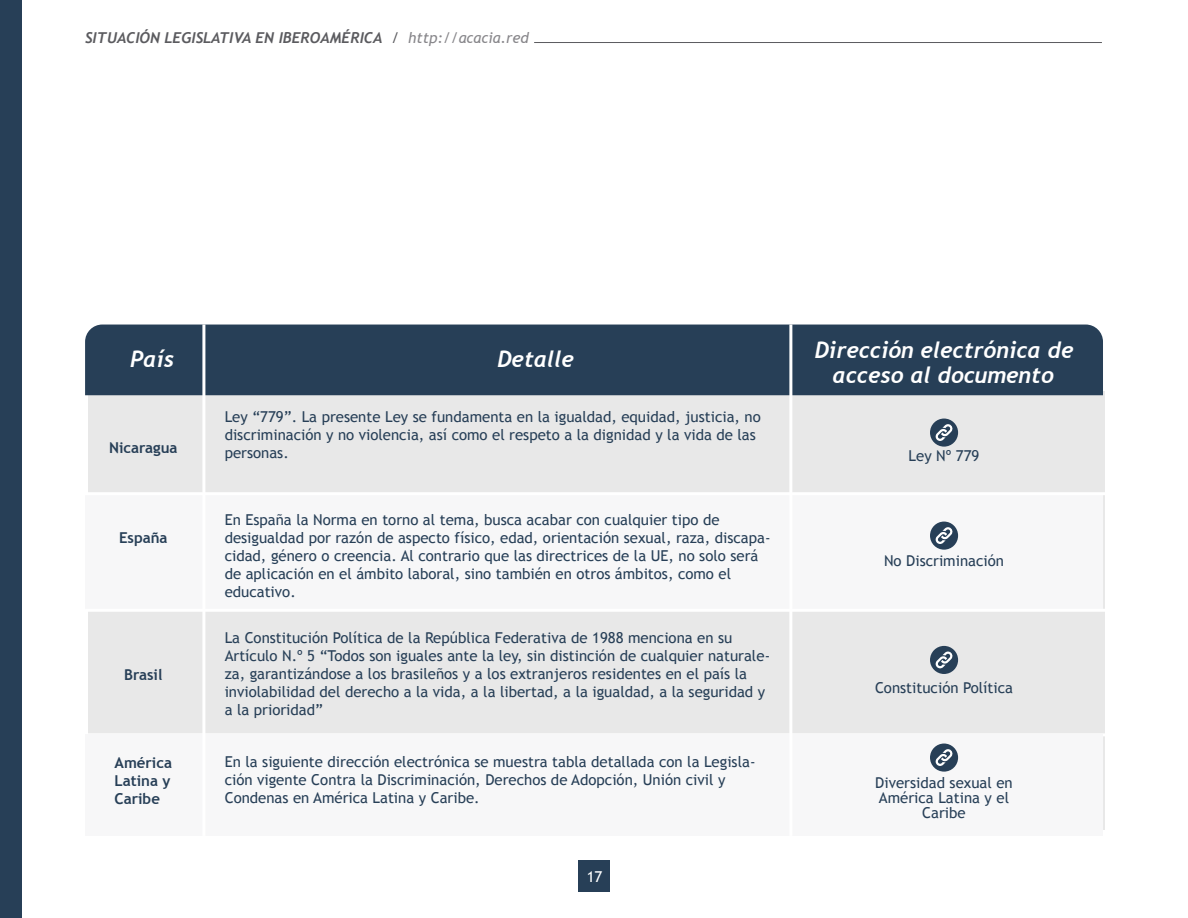
<style>
.page{position:relative;width:1188px;height:918px;background:#fff}
.page>*{position:absolute;margin:0;border:0;box-sizing:border-box;transform-origin:0 0}
.t1{font:italic 700 22.5px/25.5px "Trebuchet";color:#fff;text-align:center}
.t2{font:15px/18px "Trebuchet MS";color:#273f57}
.t3{font:italic 700 15px "Trebuchet";color:#5b5b5f}
.t4{font:700 15px/18px "Trebuchet MS";color:#273f57;text-align:justify}
.t5{font:15px "Trebuchet MS";color:#fff}
.s1{font-family:"Trebuchet MS";font-weight:400}
.s2{font-family:"Trebuchet MS";font-weight:400;color:#87868a}
</style>
<div class="page">
<hr style="left:534px;top:42px;width:568px;height:1px;background:#5b5b5f">
<div style="left:88px;top:391px;width:1016px;height:438px;background:#e8e8e8"></div>
<div style="left:85px;top:494px;width:1018px;height:116px;background:#f7f7f8"></div>
<div style="left:85px;top:325px;width:1018px;height:70px;background:#273f57"></div>
<hr style="left:84px;top:492px;width:1024px;height:3px;background:#fff">
<hr style="left:85px;top:609px;width:1022px;height:3px;background:#fff">
<hr style="left:85px;top:733px;width:1022px;height:3px;background:#fff">
<div style="left:930px;top:419px;width:28px;height:28px;background:#273f57;border-radius:50%"></div>
<svg style="left:936px;top:424px;width:17px;height:17px"></svg>
<div style="left:930px;top:522px;width:28px;height:28px;background:#273f57;border-radius:50%"></div>
<svg style="left:936px;top:527px;width:17px;height:17px"></svg>
<div style="left:85px;top:735px;width:1018px;height:101px;background:#f7f7f8"></div>
<div style="left:930px;top:646px;width:28px;height:28px;background:#273f57;border-radius:50%"></div>
<svg style="left:936px;top:652px;width:17px;height:16px"></svg>
<div style="left:0;top:0;width:21px;height:918px;background:#273f57"></div>
<div style="left:578px;top:860px;width:32px;height:31px;background:#273f57"></div>
<hr style="left:789px;top:325px;width:3px;height:511px;background:#fff">
<hr style="left:202px;top:325px;width:3px;height:511px;background:#fff">
<div style="left:930px;top:744px;width:28px;height:28px;background:#273f57;border-radius:50%"></div>
<svg style="left:936px;top:749px;width:17px;height:17px"></svg>
<p class="t3" style="left:85px;top:29px;width:445px">SITUACIÓN LEGISLATIVA EN IBEROAMÉRICA <span class="s1">/</span> <span class="s2">http://acacia.red</span></p>
<h1 class="t1" style="left:130px;top:346px;width:46px">País</h1>
<h1 class="t1" style="left:497px;top:346px;width:78px">Detalle</h1>
<h1 class="t1" style="left:815px;top:337px;width:260px">Dirección electrónica de acceso al documento</h1>
<p class="t4" style="left:109px;top:438px;width:70px">Nicaragua</p>
<p class="t4" style="left:119px;top:529px;width:50px">España</p>
<p class="t4" style="left:124px;top:666px;width:40px">Brasil</p>
<p class="t2" style="left:225px;top:408px;width:538px">Ley “779”. La presente Ley se fundamenta en la igualdad, equidad, justicia, no discriminación y no violencia, así como el respeto a la dignidad y la vida de las personas.</p>
<p class="t2" style="left:225px;top:510px;width:547px">En España la Norma en torno al tema, busca acabar con cualquier tipo de desigualdad por razón de aspecto físico, edad, orientación sexual, raza, discapa&shy;cidad, género o creencia. Al contrario que las directrices de la UE, no solo será de aplicación en el ámbito laboral, sino también en otros ámbitos, como el educativo.</p>
<p class="t2" style="left:225px;top:628px;width:547px">La Constitución Política de la República Federativa de 1988 menciona en su Artículo N.º 5 “Todos son iguales ante la ley, sin distinción de cualquier naturale&shy;za, garantizándose a los brasileños y a los extranjeros residentes en el país la inviolabilidad del derecho a la vida, a la libertad, a la igualdad, a la seguridad y a la prioridad”</p>
<p class="t4" style="left:115px;top:753px;width:59px">América Latina y Caribe</p>
<p class="t2" style="left:225px;top:753px;width:533px">En la siguiente dirección electrónica se muestra tabla detallada con la Legisla&shy;ción vigente Contra la Discriminación, Derechos de Adopción, Unión civil y<br>Condenas en América Latina y Caribe.</p>
<p class="t5" style="left:587px;top:867px;width:17px">17</p>
<p class="t2" style="left:909px;top:447px;width:72px">Ley Nº 779</p>
<p class="t2" style="left:884px;top:551px;width:121px">No Discriminación</p>
<p class="t2" style="left:875px;top:679px;width:140px">Constitución Política</p>
<p class="t2" style="left:875px;top:775px;width:139px;line-height:15px;text-align:center">Diversidad sexual en<br>América Latina y el<br>Caribe</p>
</div>
